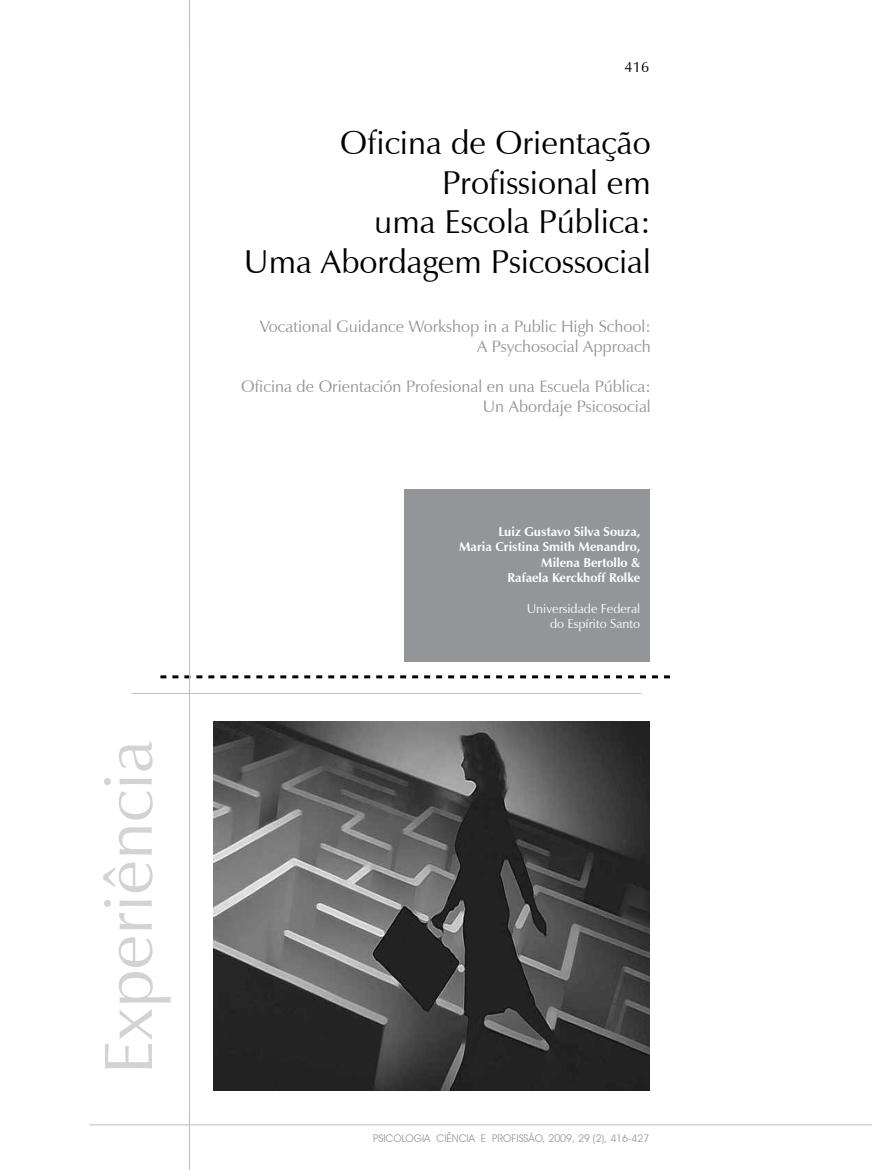
<style>
.page{position:relative;width:872px;height:1170px;background:#fff}
.page>*{position:absolute;margin:0;border:0;box-sizing:border-box;transform-origin:0 0}
.t1{font:69px "Zapf Humanist 601 BT";color:#d1d3d4}
.t2{font:33px/39.6px "Zapf Humanist 601 BT";color:#000;text-align:right}
.t3{font:16.5px/19.8px "Zapf Humanist 601 BT";color:#939598;text-align:right}
.t4{font:15px "Zapf Humanist 601 BT";color:#000}
.t5{font:700 12.75px/15.3px "Zapf Humanist 601 BT";color:#fff;text-align:right}
.t6{font:12.75px/15.3px "Zapf Humanist 601 BT";color:#fff;text-align:right}
.t7{font:10.5px "Avant Garde IT Cby BT";color:#939598}
</style>
<div class="page">
<hr style="left:189px;top:0;width:1px;height:1169px;background:#bcbec0">
<hr style="left:89px;top:1124px;width:783px;height:1px;background:#bcbec0">
<hr style="left:132px;top:693px;width:509px;height:1px;background:#bcbec0">
<svg style="left:160px;top:661px;width:510px;height:430px"></svg>
<hr style="left:189px;top:3px;width:1px;height:1166px;background:#bcbec0">
<div style="left:404px;top:489px;width:246px;height:172px;background:#939598"></div>
<img style="left:214px;top:722px;width:435px;height:368px">
<h1 class="t1" style="left:86px;top:1074px;width:336px;rotate:-90deg">Experiência</h1>
<p class="t4" style="left:624px;top:58px;width:26px">416</p>
<h2 class="t2" style="left:244px;top:123px;width:408px">Oficina de Orientação<br>Profissional em<br>uma Escola Pública:<br>Uma Abordagem Psicossocial</h2>
<p class="t3" style="left:260px;top:317px;width:392px">Vocational Guidance Workshop in a Public High School:<br>A Psychosocial Approach</p>
<p class="t3" style="left:241px;top:376px;width:411px">Oficina de Orientación Profesional en una Escuela Pública:<br>Un Abordaje Psicosocial</p>
<p class="t5" style="left:459px;top:524px;width:183px">Luiz Gustavo Silva Souza,<br>Maria Cristina Smith Menandro,<br>Milena Bertollo &amp;<br>Rafaela Kerckhoff Rolke</p>
<p class="t6" style="left:527px;top:600px;width:115px">Universidade Federal do Espírito Santo</p>
<p class="t7" style="left:373px;top:1131px;width:278px">PSICOLOGIA CIÊNCIA E PROFISSÃO, 2009, 29 (2), 416-427</p>
</div>
